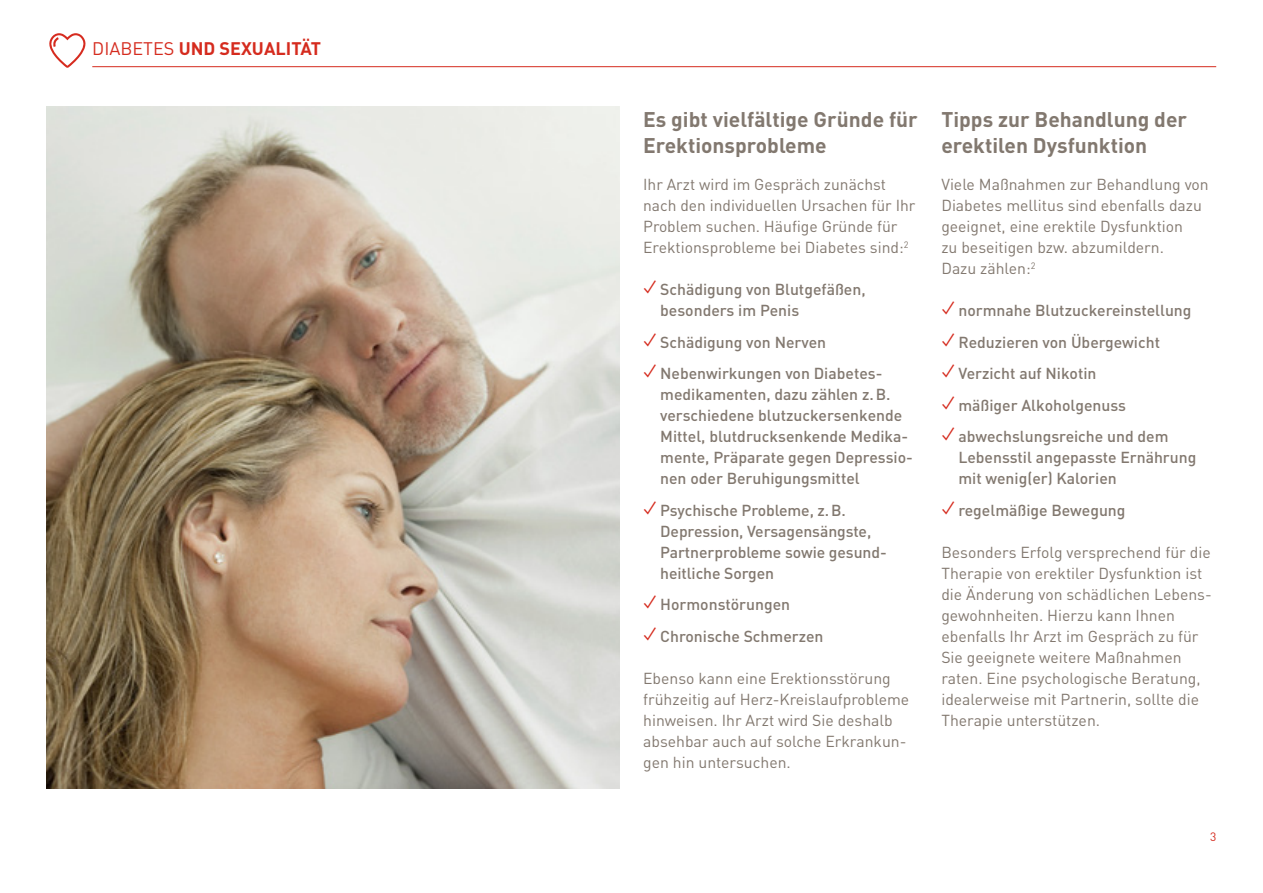
<style>
.page{position:relative;width:1263px;height:893px;background:#fff}
.page>*{position:absolute;margin:0;border:0;box-sizing:border-box;transform-origin:0 0}
.t1{font:700 21px/25.2px "DIN";color:#82786f}
.t2{font:700 18px "DIN";color:#d52b1e}
.t3{font:15.75px/21px "DIN";color:#82786f}
.t4{font:500 15.75px/21px "DIN";color:#82786f}
.t5{font:12px "DIN";color:#d52b1e}
.s1{font-weight:400}
.s2{font-family:"Apple Gothic";font-weight:400;font-size:24px;color:#d52b1e}
</style>
<div class="page">
<hr style="left:92px;top:66px;width:1124px;height:1px;background:#d52b1e">
<svg style="left:49px;top:33px;width:37px;height:35px"></svg>
<img style="left:47px;top:106px;width:573px;height:683px">
<p class="t2" style="left:92px;top:37px;width:230px"><span class="s1">DIABETES</span> UND SEXUALITÄT</p>
<h1 class="t1" style="left:643px;top:106px;width:276px">Es gibt vielfältige Gründe für<br>Erektionsprobleme</h1>
<p class="t3" style="left:643px;top:174px;width:274px">Ihr Arzt wird im Gespräch zunächst nach den individuellen Ursachen für Ihr Problem suchen. Häufige Gründe für Erektionsprobleme bei Diabetes sind:<sup>2</sup></p>
<p class="t4" style="left:660px;top:279px;width:207px;text-indent:-17px"><span class="s2">✓</span> Schädigung von Blutgefäßen, besonders im Penis</p>
<p class="t4" style="left:643px;top:331px;width:184px"><span class="s2">✓</span> Schädigung von Nerven</p>
<p class="t4" style="left:660px;top:363px;width:254px;text-indent:-17px"><span class="s2">✓</span> Nebenwirkungen von Diabetes&shy;medikamenten, dazu zählen z.B. verschiedene blutzuckersenkende Mittel, blutdrucksenkende Medika&shy;mente, Präparate gegen Depressio&shy;nen oder Beruhigungsmittel</p>
<p class="t4" style="left:660px;top:499px;width:228px;text-indent:-17px"><span class="s2">✓</span> Psychische Probleme, z.B.<br>Depression, Versagensängste,<br>Partnerprobleme sowie gesund&shy;heitliche Sorgen</p>
<p class="t4" style="left:643px;top:594px;width:148px"><span class="s2">✓</span> Hormonstörungen</p>
<p class="t4" style="left:643px;top:625px;width:182px"><span class="s2">✓</span> Chronische Schmerzen</p>
<p class="t3" style="left:643px;top:667px;width:268px">Ebenso kann eine Erektionsstörung frühzeitig auf Herz-Kreislaufprobleme hinweisen. Ihr Arzt wird Sie deshalb absehbar auch auf solche Erkrankun&shy;gen hin untersuchen.</p>
<h1 class="t1" style="left:941px;top:106px;width:247px">Tipps zur Behandlung der erektilen Dysfunktion</h1>
<p class="t3" style="left:941px;top:174px;width:269px">Viele Maßnahmen zur Behandlung von<br>Diabetes mellitus sind ebenfalls dazu geeignet, eine erektile Dysfunktion<br>zu beseitigen bzw. abzumildern.<br>Dazu zählen:<sup>2</sup></p>
<p class="t4" style="left:941px;top:300px;width:252px"><span class="s2">✓</span> normnahe Blutzuckereinstellung</p>
<p class="t4" style="left:941px;top:331px;width:220px"><span class="s2">✓</span> Reduzieren von Übergewicht</p>
<p class="t4" style="left:941px;top:363px;width:157px"><span class="s2">✓</span> Verzicht auf Nikotin</p>
<p class="t4" style="left:941px;top:394px;width:186px"><span class="s2">✓</span> mäßiger Alkoholgenuss</p>
<p class="t4" style="left:958px;top:426px;width:239px;text-indent:-17px"><span class="s2">✓</span> abwechslungsreiche und dem<br>Lebensstil angepasste Ernährung mit wenig(er) Kalorien</p>
<p class="t4" style="left:941px;top:499px;width:186px"><span class="s2">✓</span> regelmäßige Bewegung</p>
<p class="t3" style="left:941px;top:541px;width:272px">Besonders Erfolg versprechend für die Therapie von erektiler Dysfunktion ist die Änderung von schädlichen Lebens&shy;gewohnheiten. Hierzu kann Ihnen ebenfalls Ihr Arzt im Gespräch zu für Sie geeignete weitere Maßnahmen raten. Eine psychologische Beratung, idealerweise mit Partnerin, sollte die Therapie unterstützen.</p>
<p class="t5" style="left:1210px;top:829px;width:8px">3</p>
</div>
